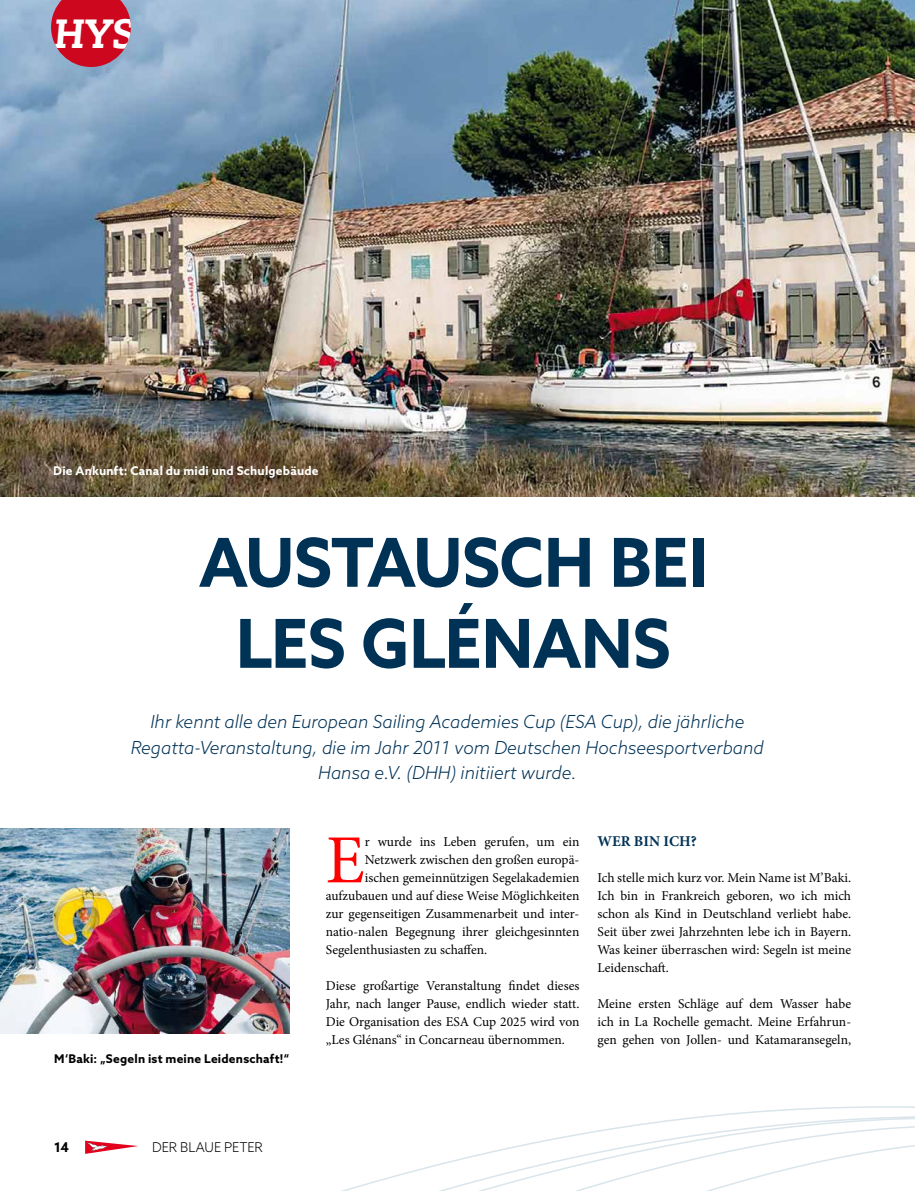
<style>
.page{position:relative;width:915px;height:1191px;background:#fff}
.page>*{position:absolute;margin:0;border:0;box-sizing:border-box;transform-origin:0 0}
.t1{font:68.85px "Minion Pro";color:#f00}
.t2{font:700 67.5px/81px "Azo Sans";letter-spacing:-.005em;color:#003256;text-align:center}
.t3{font:italic 800 40.65px "Caecilia LT Pro 86";color:#fff}
.t4{font:italic 300 18px/25.5px "Azo Sans";color:#003256;text-align:center}
.t5{font:700 15px "Minion Pro";color:#003256}
.t6{font:13.5px/18px "Minion Pro";color:#000;text-align:justify}
.t7{font:300 13.5px "Azo Sans";letter-spacing:-.005em;color:#000}
.t8{font:700 13.5px "Azo Sans";color:#000}
.t9{font:700 12px "Azo Sans";letter-spacing:.015em;color:#fff}
.t10{font:700 12px "Azo Sans";letter-spacing:.02em;color:#000}
</style>
<div class="page">
<svg style="left:341px;top:1106px;width:573px;height:85px"></svg>
<img style="left:0;top:0;width:914px;height:497px">
<svg style="left:51px;top:0;width:80px;height:67px;background:#c3223a"></svg>
<img style="left:0;top:828px;width:289px;height:205px">
<svg style="left:85px;top:1140px;width:53px;height:13px"></svg>
<h3 class="t3" style="left:54px;top:6px;width:84px">HYS</h3>
<p class="t9" style="left:53px;top:462px;width:267px">Die Ankunft: Canal du midi und Schulgebäude</p>
<h2 class="t2" style="left:199px;top:521px;width:510px">AUSTAUSCH BEI<br>LES GLÉNANS</h2>
<h3 class="t4" style="left:131px;top:708px;width:634px">Ihr kennt alle den European Sailing Academies Cup (ESA Cup), die jährliche<br>Regatta-Veranstaltung, die im Jahr 2011 vom Deutschen Hochseesportverband<br>Hansa e.V. (DHH) initiiert wurde.</h3>
<p class="t10" style="left:54px;top:1050px;width:236px">M‘Baki: „Segeln ist meine Leidenschaft!“</p>
<p class="t8" style="left:54px;top:1138px;width:16px">14</p>
<p class="t7" style="left:152px;top:1138px;width:112px">DER BLAUE PETER</p>
<h1 class="t1" style="left:325px;top:814px;width:41px">E</h1>
<p class="t6" style="left:365px;top:833px;width:216px">r wurde ins Leben gerufen, um ein</p>
<p class="t6" style="left:365px;top:851px;width:216px">Netzwerk zwischen den großen europä-</p>
<p class="t6" style="left:365px;top:869px;width:216px">ischen gemeinnützigen Segelakademien</p>
<p class="t6" style="left:325px;top:887px;width:255px">aufzubauen und auf diese Weise Möglichkeiten</p>
<p class="t6" style="left:325px;top:905px;width:255px">zur gegenseitigen Zusammenarbeit und inter-</p>
<p class="t6" style="left:325px;top:923px;width:255px">natio-nalen Begegnung ihrer gleichgesinnten</p>
<p class="t6" style="left:325px;top:941px;width:163px">Segelenthusiasten zu schaffen.</p>
<p class="t6" style="left:325px;top:977px;width:255px">Diese großartige Veranstaltung findet dieses Jahr, nach langer Pause, endlich wieder statt.<br>Die Organisation des ESA Cup 2025 wird von „Les Glénans“ in Concarneau übernommen.</p>
<p class="t5" style="left:597px;top:831px;width:101px">WER BIN ICH?</p>
<p class="t6" style="left:597px;top:869px;width:255px">Ich stelle mich kurz vor. Mein Name ist M’Baki.<br>Ich bin in Frankreich geboren, wo ich mich schon als Kind in Deutschland verliebt habe.<br>Seit über zwei Jahrzehnten lebe ich in Bayern.<br>Was keiner überraschen wird: Segeln ist meine Leidenschaft.</p>
<p class="t6" style="left:597px;top:995px;width:255px">Meine ersten Schläge auf dem Wasser habe ich in La Rochelle gemacht. Meine Erfahrun&shy;gen gehen von Jollen- und Katamaransegeln,</p>
</div>
